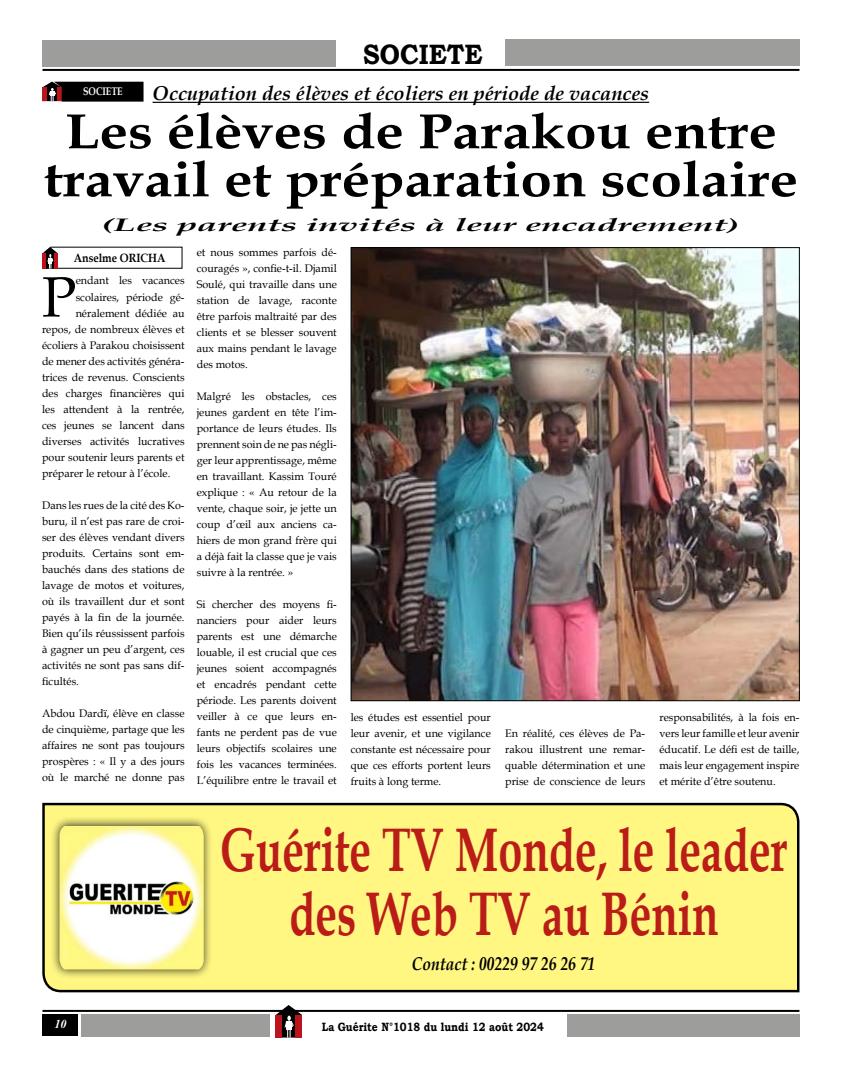
<style>
.page{position:relative;width:842px;height:1078px;background:#fff}
.page>*{position:absolute;margin:0;border:0;box-sizing:border-box;transform-origin:0 0}
.t1{font:700 61.5px/64px "Book Antiqua";color:#ba1c18;text-align:center;scale:.7 1}
.t2{font:56.8px "Book Antiqua";color:#000}
.t3{font:700 49.5px/48px "Book Antiqua";color:#000;text-align:center;scale:1.14 1}
.t4{font:700 28px "Bookman Old Style";color:#000;scale:.9 1}
.t5{font:italic 700 20px "Book Antiqua";color:#000}
.t6{font:italic 700 18.5px "Book Antiqua";color:#000;scale:.84 1}
.t7{font:italic 700 18px "Book Antiqua";color:#000;scale:2 1}
.t8{font:700 12px "Bookman Old Style";color:#000;scale:.86 1}
.t9{font:700 12px "Book Antiqua";color:#000;scale:.89 1}
.t10{font:italic 700 12px "Times New Roman";color:#fff}
.t11{font:11px/16px "Book Antiqua";color:#000;text-align:justify}
.t12{font:700 11px "Book Antiqua";color:#fff;scale:.81 1}
</style>
<div class="page">
<hr style="left:43px;top:1009px;width:756px;height:2px;background:#000">
<div style="left:567px;top:1013px;width:232px;height:23px;background:#9d9d9c"></div>
<div style="left:81px;top:1014px;width:189px;height:22px;background:#9d9d9c"></div>
<div style="left:43px;top:1014px;width:35px;height:21px;background:#000"></div>
<svg style="left:276px;top:1005px;width:26px;height:32px"></svg>
<div style="left:296px;top:1014px;width:6px;height:23px;background:#bb141b"></div>
<div style="left:276px;top:1014px;width:6px;height:23px;background:#bb141b"></div>
<svg style="left:42px;top:246px;width:141px;height:23px"></svg>
<hr style="left:54px;top:253px;width:4px;height:15px;background:#bb141b">
<hr style="left:42px;top:253px;width:4px;height:15px;background:#bb141b">
<svg style="left:42px;top:39px;width:757px;height:64px"></svg>
<div style="left:42px;top:802px;width:758px;height:191px;background:#fff782"></div>
<div style="left:50px;top:815px;width:163px;height:163px;background:#000;opacity:.75"></div>
<img style="left:60px;top:825px;width:144px;height:144px">
<img style="left:353px;top:249px;width:444px;height:449px">
<h3 class="t4" style="left:363px;top:34px;width:134px">societe</h3>
<p class="t12" style="left:83px;top:84px;width:8px">soci</p>
<p class="t12" style="left:106px;top:84px;width:22px">ete</p>
<h3 class="t5" style="left:153px;top:79px;width:498px">Occupation des élèves et écoliers en période de vacances</h3>
<h3 class="t3" style="left:44px;top:107px;width:663px">Les élèves de Parakou entre travail et préparation scolaire</h3>
<h3 class="t7" style="left:102px;top:212px;width:320px">(Les parents invités à leur encadrement)</h3>
<p class="t9" style="left:74px;top:249px;width:104px">Anselme ORICHA</p>
<h2 class="t2" style="left:42px;top:257px;width:35px">P</h2>
<p class="t11" style="left:76px;top:272px;width:110px">endant les vacances</p>
<p class="t11" style="left:76px;top:288px;width:110px">scolaires, période gé-</p>
<p class="t11" style="left:76px;top:304px;width:110px">néralement dédiée au</p>
<p class="t11" style="left:42px;top:320px;width:144px">repos, de nombreux élèves et</p>
<p class="t11" style="left:42px;top:336px;width:144px">écoliers à Parakou choisissent</p>
<p class="t11" style="left:42px;top:352px;width:144px">de mener des activités généra-</p>
<p class="t11" style="left:42px;top:368px;width:144px">trices de revenus. Conscients</p>
<p class="t11" style="left:42px;top:384px;width:144px">des charges financières qui</p>
<p class="t11" style="left:42px;top:400px;width:144px">les attendent à la rentrée,</p>
<p class="t11" style="left:42px;top:416px;width:144px">ces jeunes se lancent dans</p>
<p class="t11" style="left:42px;top:432px;width:144px">diverses activités lucratives</p>
<p class="t11" style="left:42px;top:448px;width:144px">pour soutenir leurs parents et</p>
<p class="t11" style="left:42px;top:464px;width:130px">préparer le retour à l’école.</p>
<p class="t11" style="left:42px;top:496px;width:144px">Dans les rues de la cité des Ko&shy;buru, il n’est pas rare de croi&shy;ser des élèves vendant divers produits. Certains sont em&shy;bauchés dans des stations de lavage de motos et voitures, où ils travaillent dur et sont payés à la fin de la journée.<br>Bien qu’ils réussissent parfois à gagner un peu d’argent, ces activités ne sont pas sans dif&shy;ficultés.</p>
<p class="t11" style="left:42px;top:704px;width:144px">Abdou Dardï, élève en classe de cinquième, partage que les affaires ne sont pas toujours prospères : « Il y a des jours où le marché ne donne pas</p>
<p class="t11" style="left:197px;top:244px;width:142px">et nous sommes parfois dé&shy;couragés », confie-t-il. Djamil Soulé, qui travaille dans une station de lavage, raconte être parfois maltraité par des clients et se blesser souvent aux mains pendant le lavage des motos.</p>
<p class="t11" style="left:197px;top:388px;width:142px">Malgré les obstacles, ces jeunes gardent en tête l’im&shy;portance de leurs études. Ils prennent soin de ne pas négli&shy;ger leur apprentissage, même en travaillant. Kassim Touré explique : « Au retour de la vente, chaque soir, je jette un coup d’œil aux anciens ca&shy;hiers de mon grand frère qui a déjà fait la classe que je vais suivre à la rentrée. »</p>
<p class="t11" style="left:197px;top:596px;width:142px">Si chercher des moyens fi&shy;nanciers pour aider leurs parents est une démarche louable, il est crucial que ces jeunes soient accompagnés et encadrés pendant cette période. Les parents doivent veiller à ce que leurs en&shy;fants ne perdent pas de vue leurs objectifs scolaires une fois les vacances terminées.<br>L’équilibre entre le travail et</p>
<p class="t11" style="left:351px;top:708px;width:142px">les études est essentiel pour leur avenir, et une vigilance constante est nécessaire pour que ces efforts portent leurs fruits à long terme.</p>
<p class="t11" style="left:505px;top:724px;width:142px">En réalité, ces élèves de Pa&shy;rakou illustrent une remar&shy;quable détermination et une prise de conscience de leurs</p>
<p class="t11" style="left:659px;top:708px;width:142px">responsabilités, à la fois en&shy;vers leur famille et leur avenir éducatif. Le défi est de taille, mais leur engagement inspire et mérite d’être soutenu.</p>
<h1 class="t1" style="left:220px;top:818px;width:812px">Guérite TV Monde, le leader des Web TV au Bénin</h1>
<h3 class="t6" style="left:412px;top:950px;width:220px">Contact : 00229 97 26 26 71</h3>
<p class="t10" style="left:54px;top:1015px;width:13px">10</p>
<p class="t8" style="left:322px;top:1017px;width:260px">La Guérite N°1018 du lundi 12 août 2024</p>
</div>
